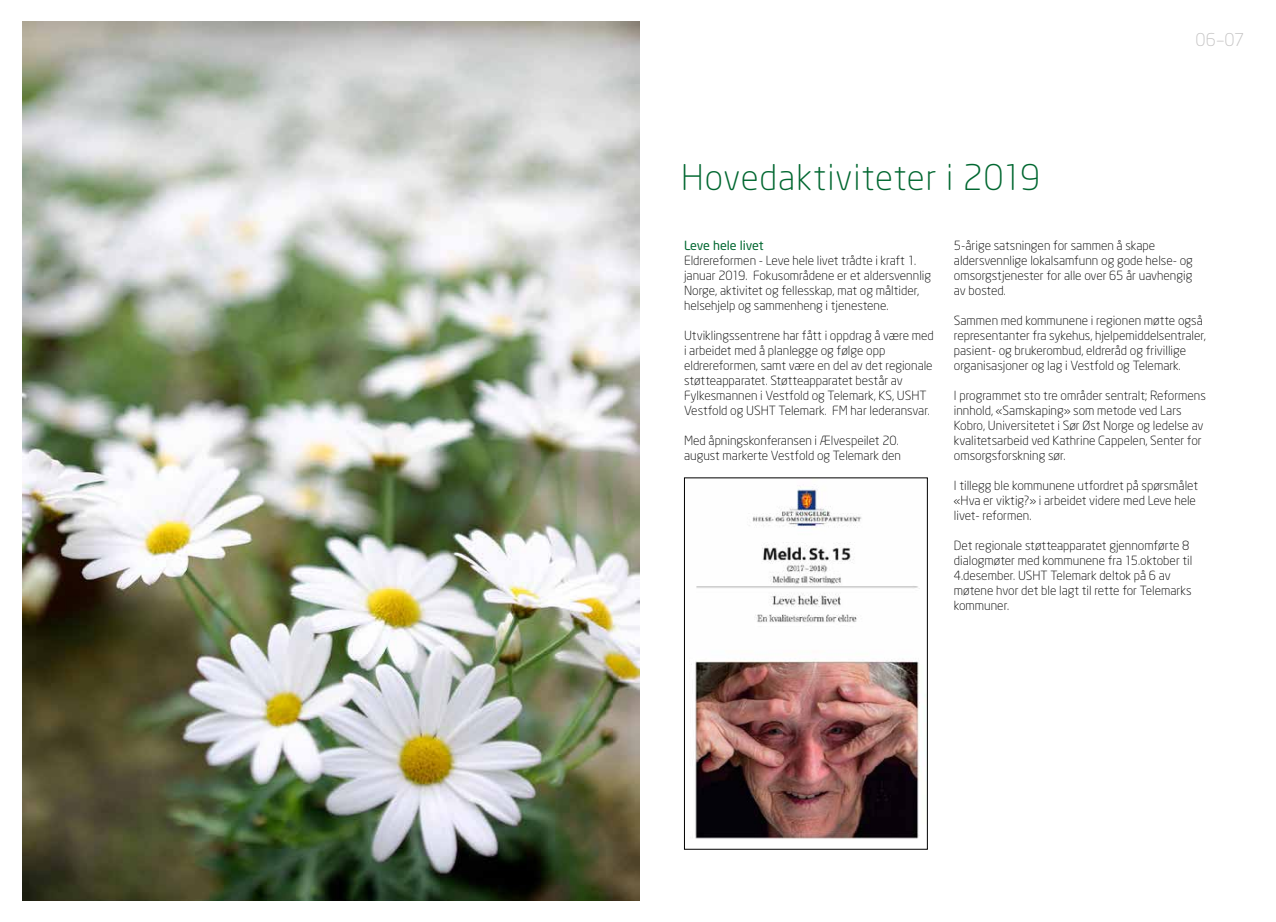
<style>
.page{position:relative;width:1276px;height:922px;background:#fff}
.page>*{position:absolute;margin:0;border:0;box-sizing:border-box;transform-origin:0 0}
.t1{font:300 35px "Neo Sans";letter-spacing:.03em;color:#006730}
.t2{font:300 17.5px "Neo Sans";color:#c3c2c2}
.t3{font:300 12.5px/15px "Neo Sans";color:#000}
.t4{font:12.5px "Neo Sans";letter-spacing:-.01em;color:#006730}
</style>
<div class="page">
<img style="left:23px;top:21px;width:616px;height:879px">
<img style="left:691px;top:486px;width:229px;height:353px">
<div style="left:684px;top:477px;width:243px;height:372px;border:1px solid #000"></div>
<h1 class="t1" style="left:681px;top:156px;width:360px">Hovedaktiviteter i 2019</h1>
<h2 class="t2" style="left:1195px;top:29px;width:50px">06–07</h2>
<p class="t4" style="left:684px;top:237px;width:81px">Leve hele livet</p>
<p class="t3" style="left:684px;top:252px;width:248px">Eldrereformen - Leve hele livet trådte i kraft 1. januar 2019. Fokusområdene er et aldersvennlig Norge, aktivitet og fellesskap, mat og måltider, helsehjelp og sammenheng i tjenestene.</p>
<p class="t3" style="left:684px;top:327px;width:251px">Utviklingssentrene har fått i oppdrag å være med i arbeidet med å planlegge og følge opp eldrereformen, samt være en del av det regionale støtteapparatet. Støtteapparatet består av Fylkesmannen i Vestfold og Telemark, KS, USHT Vestfold og USHT Telemark. FM har lederansvar.</p>
<p class="t3" style="left:684px;top:432px;width:218px">Med åpningskonferansen i Ælvespeilet 20. august markerte Vestfold og Telemark den</p>
<p class="t3" style="left:954px;top:237px;width:241px">5-årige satsningen for sammen å skape aldersvennlige lokalsamfunn og gode helse- og omsorgstjenester for alle over 65 år uavhengig av bosted.</p>
<p class="t3" style="left:954px;top:312px;width:254px">Sammen med kommunene i regionen møtte også representanter fra sykehus, hjelpemiddelsentraler, pasient- og brukerombud, eldreråd og frivillige organisasjoner og lag i Vestfold og Telemark.</p>
<p class="t3" style="left:954px;top:387px;width:253px">I programmet sto tre områder sentralt; Reformens innhold, «Samskaping» som metode ved Lars Kobro, Universitetet i Sør Øst Norge og ledelse av kvalitetsarbeid ved Kathrine Cappelen, Senter for omsorgsforskning sør.</p>
<p class="t3" style="left:954px;top:477px;width:246px">I tillegg ble kommunene utfordret på spørsmålet «Hva er viktig?» i arbeidet videre med Leve hele livet- reformen.</p>
<p class="t3" style="left:954px;top:537px;width:240px">Det regionale støtteapparatet gjennomførte 8 dialogmøter med kommunene fra 15.oktober til 4.desember. USHT Telemark deltok på 6 av møtene hvor det ble lagt til rette for Telemarks kommuner.</p>
</div>
